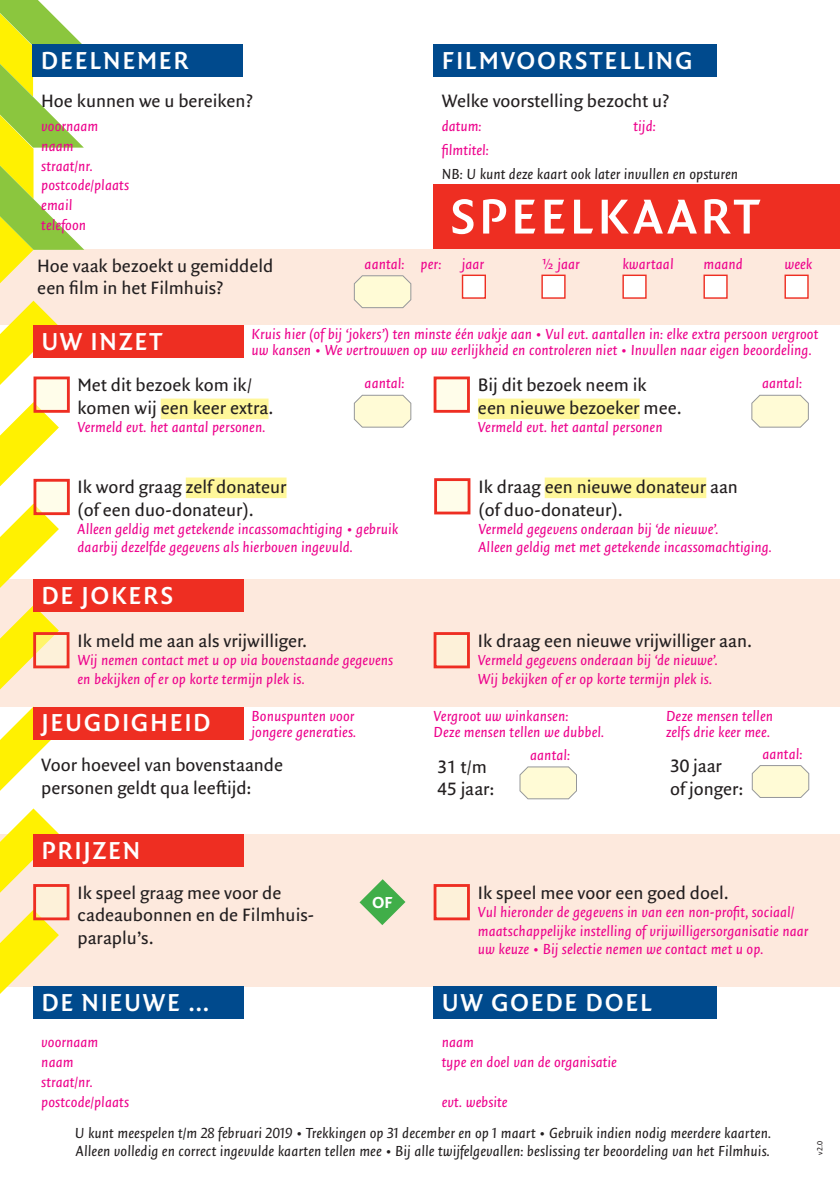
<style>
.page{position:relative;width:840px;height:1191px;background:#fff}
.page>*{position:absolute;margin:0;border:0;box-sizing:border-box;transform-origin:0 0}
.t1{font:600 52.6px "Quadraat Sans OT";letter-spacing:.06em;color:#fff}
.t2{font:600 26.2px "Quadraat Sans OT";letter-spacing:.06em;color:#fff}
.t3{font:19.2px/22.8px "Quadraat Sans OT";color:#231f20}
.t4{font:17px "Quadraat Sans OT Bld";color:#fff}
.t5{font:italic 15.6px/19.8px "Quadraat Sans OT";color:#ed028c}
.t6{font:italic 15.6px/18.4px "Quadraat Sans OT";color:#231f20}
.t7{font:8px "Quadraat Sans OT";color:#231f20}
</style>
<div class="page">
<div style="left:0;top:579px;width:839px;height:128px;background:#fde9dd"></div>
<div style="left:0;top:250px;width:839px;height:75px;background:#fde9dd"></div>
<div style="left:0;top:834px;width:839px;height:152px;background:#fde9dd"></div>
<svg style="left:0;top:301px;width:59px;height:84px"></svg>
<svg style="left:0;top:402px;width:59px;height:84px"></svg>
<svg style="left:0;top:504px;width:59px;height:84px"></svg>
<svg style="left:0;top:0;width:84px;height:283px"></svg>
<svg style="left:0;top:605px;width:59px;height:84px"></svg>
<svg style="left:0;top:706px;width:59px;height:85px"></svg>
<svg style="left:0;top:808px;width:59px;height:84px"></svg>
<svg style="left:0;top:910px;width:59px;height:84px"></svg>
<div style="left:433px;top:184px;width:406px;height:65px;background:#ee2e22"></div>
<div style="left:33px;top:325px;width:210px;height:32px;background:#ee2e22"></div>
<div style="left:33px;top:579px;width:210px;height:33px;background:#ee2e22"></div>
<div style="left:33px;top:834px;width:210px;height:32px;background:#ee2e22"></div>
<div style="left:33px;top:986px;width:210px;height:33px;background:#004a8d"></div>
<div style="left:433px;top:986px;width:283px;height:33px;background:#004a8d"></div>
<div style="left:161px;top:398px;width:107px;height:21px;background:#fff79a"></div>
<div style="left:477px;top:398px;width:162px;height:21px;background:#fff79a"></div>
<div style="left:186px;top:477px;width:100px;height:21px;background:#fff79a"></div>
<div style="left:544px;top:477px;width:162px;height:21px;background:#fff79a"></div>
<div style="left:33px;top:44px;width:210px;height:33px;background:#004a8d"></div>
<div style="left:433px;top:44px;width:284px;height:33px;background:#004a8d"></div>
<div style="left:35px;top:378px;width:33px;height:33px;background:#fffdea"></div>
<div style="left:33px;top:376px;width:37px;height:37px;border:3px solid #ee2e22"></div>
<div style="left:35px;top:480px;width:33px;height:33px;background:#fffdea"></div>
<div style="left:33px;top:479px;width:37px;height:36px;border:3px solid #ee2e22"></div>
<svg style="left:37px;top:636px;width:22px;height:28px"></svg>
<div style="left:33px;top:632px;width:36px;height:36px;border:3px solid #ee2e22"></div>
<div style="left:35px;top:885px;width:33px;height:34px;background:#fdf1d9"></div>
<div style="left:33px;top:884px;width:36px;height:36px;border:3px solid #ee2e22"></div>
<div style="left:435px;top:885px;width:33px;height:34px;background:#fdf1d9"></div>
<div style="left:433px;top:884px;width:36px;height:36px;border:3px solid #ee2e22"></div>
<div style="left:435px;top:378px;width:33px;height:33px;background:#fffdea"></div>
<div style="left:433px;top:376px;width:36px;height:37px;border:3px solid #ee2e22"></div>
<div style="left:435px;top:479px;width:34px;height:34px;background:#fffdea"></div>
<div style="left:434px;top:478px;width:36px;height:36px;border:3px solid #ee2e22"></div>
<div style="left:435px;top:633px;width:33px;height:34px;background:#fdf1d9"></div>
<div style="left:433px;top:632px;width:36px;height:36px;border:3px solid #ee2e22"></div>
<div style="left:461px;top:274px;width:24px;height:25px;background:#fff;border:1px solid #ee2e22"></div>
<div style="left:541px;top:274px;width:24px;height:25px;background:#fff;border:1px solid #ee2e22"></div>
<div style="left:622px;top:274px;width:24px;height:25px;background:#fff;border:1px solid #ee2e22"></div>
<div style="left:703px;top:274px;width:24px;height:25px;background:#fff;border:1px solid #ee2e22"></div>
<div style="left:784px;top:274px;width:24px;height:25px;background:#fff;border:1px solid #ee2e22"></div>
<div style="left:354px;top:276px;width:56px;height:32px;background:#fffbd6;border-radius:8px"></div>
<div style="left:354px;top:276px;width:57px;height:32px;border:1px solid #95979a;border-radius:8px"></div>
<div style="left:33px;top:707px;width:210px;height:32px;background:#ee2e22"></div>
<div style="left:751px;top:765px;width:57px;height:32px;background:#fffbd6;border-radius:8px"></div>
<div style="left:751px;top:765px;width:57px;height:32px;border:1px solid #95979a;border-radius:8px"></div>
<div style="left:519px;top:767px;width:57px;height:32px;background:#fffbd6;border-radius:8px"></div>
<div style="left:519px;top:766px;width:57px;height:33px;border:1px solid #95979a;border-radius:8px"></div>
<div style="left:751px;top:395px;width:56px;height:32px;background:#fffbd6;border-radius:8px"></div>
<div style="left:751px;top:395px;width:57px;height:32px;border:1px solid #95979a;border-radius:8px"></div>
<div style="left:354px;top:395px;width:56px;height:32px;background:#fffbd6;border-radius:8px"></div>
<div style="left:354px;top:395px;width:57px;height:32px;border:1px solid #95979a;border-radius:8px"></div>
<svg style="left:359px;top:879px;width:46px;height:46px"></svg>
<h2 class="t2" style="left:41px;top:42px;width:149px">DEELNEMER</h2>
<h2 class="t2" style="left:441px;top:42px;width:252px">FILMVOORSTELLING</h2>
<p class="t3" style="left:41px;top:89px;width:213px">Hoe kunnen we u bereiken?</p>
<p class="t5" style="left:41px;top:116px;width:89px">voornaam naam<br>straat/nr. postcode/plaats email<br>telefoon</p>
<p class="t3" style="left:37px;top:254px;width:237px">Hoe vaak bezoekt u gemiddeld een film in het Filmhuis?</p>
<p class="t3" style="left:441px;top:89px;width:229px">Welke voorstelling bezocht u?</p>
<p class="t5" style="left:441px;top:116px;width:41px">datum:</p>
<p class="t5" style="left:633px;top:116px;width:24px">tijd:</p>
<p class="t5" style="left:441px;top:140px;width:49px">filmtitel:</p>
<p class="t6" style="left:441px;top:165px;width:298px">NB: U kunt deze kaart ook later invullen en opsturen</p>
<h1 class="t1" style="left:449px;top:180px;width:311px">SPEELKAART</h1>
<p class="t5" style="left:364px;top:254px;width:78px">aantal: per:</p>
<p class="t5" style="left:461px;top:254px;width:24px">jaar</p>
<p class="t5" style="left:541px;top:254px;width:40px">1⁄2 jaar</p>
<p class="t5" style="left:622px;top:254px;width:53px">kwartaal</p>
<p class="t5" style="left:703px;top:254px;width:41px">maand</p>
<p class="t5" style="left:784px;top:254px;width:29px">week</p>
<h2 class="t2" style="left:41px;top:323px;width:123px">UW INZET</h2>
<p class="t5" style="left:251px;top:326px;width:568px;line-height:15.6px">Kruis hier (of bij ‘jokers’) ten minste één vakje aan • Vul evt. aantallen in: elke extra persoon vergroot uw kansen • We vertrouwen op uw eerlijkheid en controleren niet • Invullen naar eigen beoordeling.</p>
<p class="t3" style="left:77px;top:373px;width:197px">Met dit bezoek kom ik/ komen wij een keer extra.</p>
<p class="t5" style="left:77px;top:417px;width:189px">Vermeld evt. het aantal personen.</p>
<p class="t3" style="left:477px;top:373px;width:205px">Bij dit bezoek neem ik<br>een nieuwe bezoeker mee.</p>
<p class="t5" style="left:477px;top:417px;width:186px">Vermeld evt. het aantal personen</p>
<p class="t5" style="left:364px;top:373px;width:41px">aantal:</p>
<p class="t5" style="left:761px;top:373px;width:41px">aantal:</p>
<p class="t3" style="left:77px;top:475px;width:210px">Ik word graag zelf donateur (of een duo-donateur).</p>
<p class="t5" style="left:77px;top:519px;width:322px;line-height:18.4px">Alleen geldig met getekende incassomachtiging • gebruik daarbij dezelfde gegevens als hierboven ingevuld.</p>
<h2 class="t2" style="left:41px;top:577px;width:133px">DE JOKERS</h2>
<p class="t3" style="left:77px;top:629px;width:231px">Ik meld me aan als vrijwilliger.</p>
<p class="t5" style="left:77px;top:650px;width:317px;line-height:18.4px">Wij nemen contact met u op via bovenstaande gegevens en bekijken of er op korte termijn plek is.</p>
<p class="t3" style="left:478px;top:475px;width:261px">Ik draag een nieuwe donateur aan (of duo-donateur).</p>
<p class="t5" style="left:478px;top:519px;width:295px;line-height:18.4px">Vermeld gegevens onderaan bij ‘de nieuwe’.<br>Alleen geldig met met getekende incassomachtiging.</p>
<p class="t3" style="left:477px;top:629px;width:275px">Ik draag een nieuwe vrijwilliger aan.</p>
<p class="t5" style="left:477px;top:650px;width:241px;line-height:18.4px">Vermeld gegevens onderaan bij ‘de nieuwe’.<br>Wij bekijken of er op korte termijn plek is.</p>
<p class="t5" style="left:251px;top:708px;width:106px;line-height:15.6px">Bonuspunten voor jongere generaties.</p>
<p class="t5" style="left:665px;top:708px;width:108px;line-height:15.6px">Deze mensen tellen zelfs drie keer mee.</p>
<p class="t3" style="left:669px;top:754px;width:75px">30 jaar<br>of jonger:</p>
<p class="t5" style="left:433px;top:708px;width:172px;line-height:15.6px">Vergroot uw winkansen:<br>Deze mensen tellen we dubbel.</p>
<h2 class="t2" style="left:41px;top:704px;width:171px">JEUGDIGHEID</h2>
<p class="t5" style="left:530px;top:745px;width:41px">aantal:</p>
<p class="t5" style="left:762px;top:743px;width:41px">aantal:</p>
<p class="t3" style="left:41px;top:753px;width:243px">Voor hoeveel van bovenstaande personen geldt qua leeftijd:</p>
<p class="t3" style="left:437px;top:755px;width:58px">31 t/m<br>45 jaar:</p>
<h2 class="t2" style="left:41px;top:832px;width:100px">PRIJZEN</h2>
<p class="t3" style="left:77px;top:880px;width:238px">Ik speel graag mee voor de cadeaubonnen en de Filmhuis&shy;paraplu’s.</p>
<p class="t4" style="left:372px;top:890px;width:22px">OF</p>
<p class="t3" style="left:477px;top:880px;width:252px">Ik speel mee voor een goed doel.</p>
<p class="t5" style="left:477px;top:902px;width:332px;line-height:18.4px">Vul hieronder de gegevens in van een non-profit, sociaal/ maatschappelijke instelling of vrijwilligersorganisatie naar uw keuze • Bij selectie nemen we contact met u op.</p>
<h2 class="t2" style="left:41px;top:984px;width:169px">DE NIEUWE …</h2>
<h2 class="t2" style="left:441px;top:984px;width:212px">UW GOEDE DOEL</h2>
<p class="t5" style="left:41px;top:1032px;width:89px">voornaam naam<br>straat/nr. postcode/plaats</p>
<p class="t5" style="left:441px;top:1032px;width:177px">naam<br>type en doel van de organisatie</p>
<p class="t5" style="left:441px;top:1091px;width:67px">evt. website</p>
<p class="t6" style="left:75px;top:1123px;width:697px">U kunt meespelen t/m 28 februari 2019 • Trekkingen op 31 december en op 1 maart • Gebruik indien nodig meerdere kaarten.<br>Alleen volledig en correct ingevulde kaarten tellen mee • Bij alle twijfelgevallen: beslissing ter beoordeling van het Filmhuis.</p>
<p class="t7" style="left:814px;top:1154px;width:15px;rotate:-90deg">v2.0</p>
</div>
